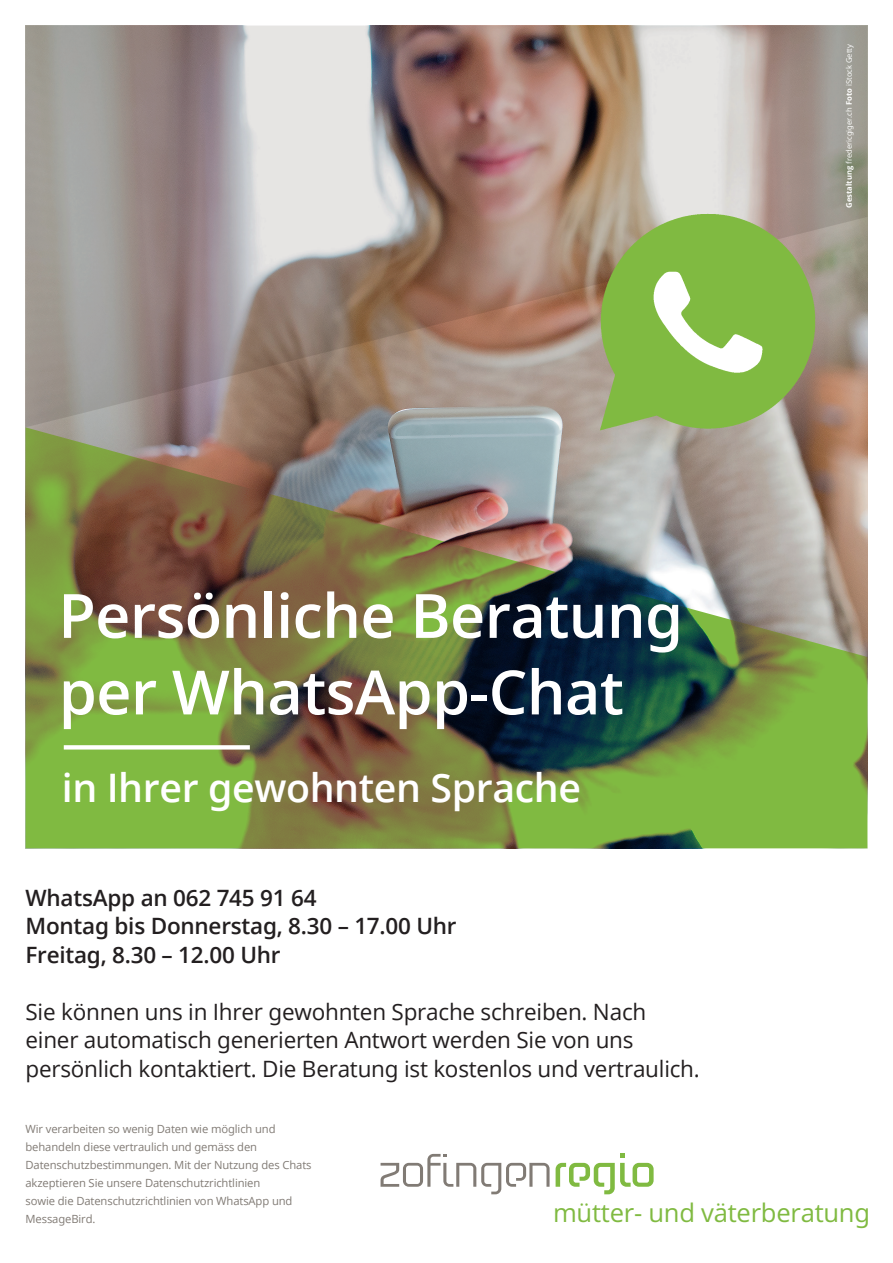
<style>
.page{position:relative;width:893px;height:1263px;background:#fff}
.page>*{position:absolute;margin:0;border:0;box-sizing:border-box;transform-origin:0 0}
._1_Titel{font:600 61.2px/76.5px "Open Sans";letter-spacing:-.01em;color:#fff}
._1_Titel-2{font:600 39.3px "Open Sans";letter-spacing:-.01em;color:#fff}
.t1{font:25.65px "Open Sans";letter-spacing:-.01em;color:#80ba41}
._3_Lead{font:22.5px/28.5px "Open Sans";letter-spacing:-.01em;color:#231f20}
._3_Lead-2{font:600 22.5px "Open Sans";letter-spacing:-.01em;color:#231f20}
._7_Bildlegende{font:11.25px/18px "Open Sans";letter-spacing:-.01em;color:#817b75}
._7_Bildlegende-2{font:7.65px "Open Sans";color:#fff}
.s1{font-weight:700}
</style>
<div class="page">
<svg style="left:26px;top:26px;width:841px;height:401px;background:#a89890"></svg>
<img style="left:26px;top:427px;width:841px;height:421px">
<svg style="left:556px;top:1154px;width:98px;height:40px"></svg>
<svg style="left:381px;top:1154px;width:169px;height:40px"></svg>
<svg style="left:64px;top:745px;width:186px;height:4px"></svg>
<img style="left:584px;top:198px;width:246px;height:248px">
<p class="_7_Bildlegende-2" style="left:844px;top:208px;width:165px;rotate:-90deg"><span class="s1">Gestaltung</span> fredericgiger.ch <span class="s1">Foto</span> iStock Getty</p>
<p class="_1_Titel" style="left:58px;top:576px;width:626px">Persönliche Beratung per WhatsApp-Chat</p>
<p class="_1_Titel-2" style="left:62px;top:760px;width:521px">in Ihrer gewohnten Sprache</p>
<p class="_3_Lead-2" style="left:26px;top:882px;width:292px">WhatsApp an 062 745 91 64</p>
<p class="_3_Lead-2" style="left:26px;top:911px;width:433px">Montag bis Donnerstag, 8.30 – 17.00 Uhr</p>
<p class="_3_Lead-2" style="left:26px;top:939px;width:257px">Freitag, 8.30 – 12.00 Uhr</p>
<p class="_3_Lead" style="left:26px;top:997px;width:676px">Sie können uns in Ihrer gewohnten Sprache schreiben. Nach einer automatisch generierten Antwort werden Sie von uns persönlich kontaktiert. Die Beratung ist kostenlos und vertraulich.</p>
<p class="_7_Bildlegende" style="left:26px;top:1119px;width:288px">Wir verarbeiten so wenig Daten wie möglich und behandeln diese vertraulich und gemäss den Datenschutzbestimmungen. Mit der Nutzung des Chats akzeptieren Sie unsere Datenschutzrichtlinien<br>sowie die Datenschutzrichtlinien von WhatsApp und MessageBird.</p>
<p class="t1" style="left:553px;top:1195px;width:319px">mütter- und väterberatung</p>
</div>
